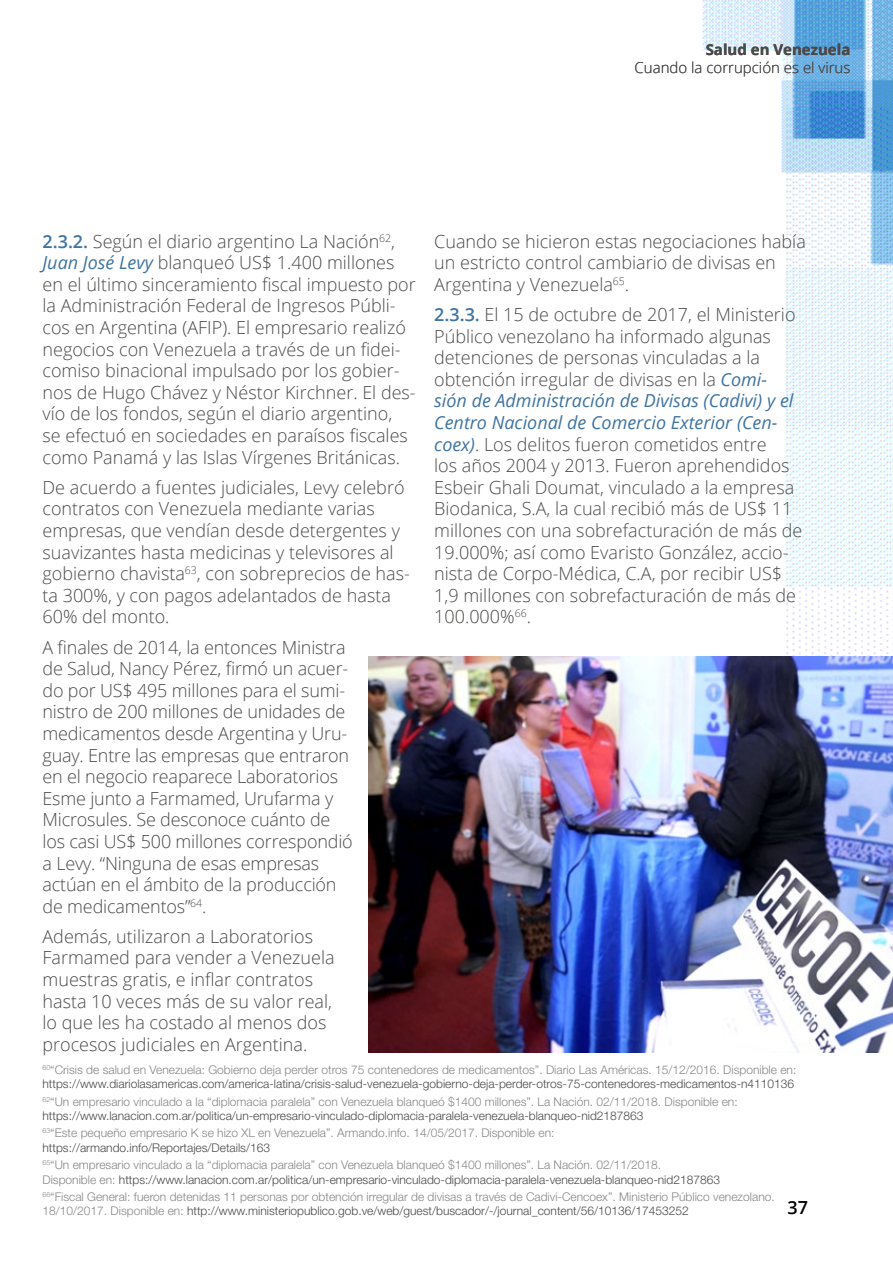
<style>
.page{position:relative;width:893px;height:1263px;background:#fff}
.page>*{position:absolute;margin:0;border:0;box-sizing:border-box;transform-origin:0 0}
.t1{font:300 18px/21.6px "Open Sans";color:#4a4a49}
.t2{font:600 18px "Open Sans";color:#000}
.t3{font:300 15px "Open Sans";color:#4a4a49}
.t4{font:700 15px "Open Sans";color:#4a4a49}
.t5{font:300 12px/14.4px "Helvetica Neue LT Std";color:#878787}
.t6{font:300 12px/14.4px "Helvetica Neue LT Std";color:#4a4a49}
.s1{font-weight:600;color:#3f73a1}
.s2{font-weight:400;font-style:italic;color:#3f73a1}
.s3{color:#878787}
.s4{color:#4a4a49}
</style>
<div class="page">
<img style="left:702px;top:0;width:191px;height:656px">
<img style="left:369px;top:656px;width:524px;height:396px">
<p class="t4" style="left:706px;top:39px;width:146px">Salud en Venezuela</p>
<p class="t3" style="left:635px;top:57px;width:217px">Cuando la corrupción es el virus</p>
<p class="t1" style="left:43px;top:230px;width:375px"><span class="s1">2.3.2.</span> Según el diario argentino La Nación<sup>62</sup>, <span class="s2">Juan José Levy</span> blanqueó US$ 1.400 millones en el último sinceramiento fiscal impuesto por la Administración Federal de Ingresos Públi&shy;cos en Argentina (AFIP). El empresario realizó negocios con Venezuela a través de un fidei&shy;comiso binacional impulsado por los gobier&shy;nos de Hugo Chávez y Néstor Kirchner. El des&shy;vío de los fondos, según el diario argentino,<br>se efectuó en sociedades en paraísos fiscales como Panamá y las Islas Vírgenes Británicas.</p>
<p class="t1" style="left:43px;top:476px;width:369px">De acuerdo a fuentes judiciales, Levy celebró contratos con Venezuela mediante varias empresas, que vendían desde detergentes y suavizantes hasta medicinas y televisores al gobierno chavista<sup>63</sup>, con sobreprecios de has&shy;ta 300%, y con pagos adelantados de hasta 60% del monto.</p>
<p class="t1" style="left:43px;top:636px;width:312px">A finales de 2014, la entonces Ministra de Salud, Nancy Pérez, firmó un acuer&shy;do por US$ 495 millones para el sumi&shy;nistro de 200 millones de unidades de medicamentos desde Argentina y Uru&shy;guay. Entre las empresas que entraron en el negocio reaparece Laboratorios Esme junto a Farmamed, Urufarma y Microsules. Se desconoce cuánto de los casi US$ 500 millones correspondió a Levy. “Ninguna de esas empresas actúan en el ámbito de la producción de medicamentos”<sup>64</sup>.</p>
<p class="t1" style="left:43px;top:925px;width:294px">Además, utilizaron a Laboratorios Farmamed para vender a Venezuela muestras gratis, e inflar contratos hasta 10 veces más de su valor real, lo que les ha costado al menos dos procesos judiciales en Argentina.</p>
<p class="t1" style="left:434px;top:230px;width:373px">Cuando se hicieron estas negociaciones había un estricto control cambiario de divisas en<br>Argentina y Venezuela<sup>65</sup>.</p>
<p class="t1" style="left:434px;top:303px;width:370px"><span class="s1">2.3.3.</span> El 15 de octubre de 2017, el Ministerio Público venezolano ha informado algunas detenciones de personas vinculadas a la obtención irregular de divisas en la <span class="s2">Comi&shy;sión de Administración de Divisas (Cadivi) y el Centro Nacional de Comercio Exterior (Cen&shy;coex)</span>. Los delitos fueron cometidos entre<br>los años 2004 y 2013. Fueron aprehendidos Esbeir Ghali Doumat, vinculado a la empresa Biodanica, S.A, la cual recibió más de US$ 11 millones con una sobrefacturación de más de 19.000%; así como Evaristo González, accio&shy;nista de Corpo-Médica, C.A, por recibir US$ 1,9 millones con sobrefacturación de más de 100.000%<sup>66</sup>.</p>
<p class="t6" style="left:43px;top:1062px;width:755px"><sup>60</sup><span class="s3">“Crisis de salud en Venezuela: Gobierno deja perder otros 75 contenedores de medicamentos”. Diario Las Américas. 15/12/2016. Disponible en: </span>https://www.diariolasamericas.com/america-latina/crisis-salud-venezuela-gobierno-deja-perder-otros-75-contenedores-medicamentos-n4110136</p>
<p class="t5" style="left:43px;top:1094px;width:697px"><sup>62</sup>“Un empresario vinculado a la “diplomacia paralela” con Venezuela blanqueó $1400 millones”. La Nación. 02/11/2018. Disponible en: <span class="s4">https://www.lanacion.com.ar/politica/un-empresario-vinculado-diplomacia-paralela-venezuela-blanqueo-nid2187863</span></p>
<p class="t5" style="left:43px;top:1126px;width:513px"><sup>63</sup>“Este pequeño empresario K se hizo XL en Venezuela”. Armando.info. 14/05/2017. Disponible en: <span class="s4">https://armando.info/Reportajes/Details/163</span></p>
<p class="t5" style="left:43px;top:1157px;width:679px"><sup>65</sup>“Un empresario vinculado a la “diplomacia paralela” con Venezuela blanqueó $1400 millones”. La Nación. 02/11/2018.<br>Disponible en: <span class="s4">https://www.lanacion.com.ar/politica/un-empresario-vinculado-diplomacia-paralela-venezuela-blanqueo-nid2187863</span></p>
<p class="t5" style="left:43px;top:1189px;width:734px"><sup>66</sup>“Fiscal General: fueron detenidas 11 personas por obtención irregular de divisas a través de Cadivi-Cencoex”. Ministerio Público venezolano.<br>18/10/2017. Disponible en: <span class="s4">http://www.ministeriopublico.gob.ve/web/guest/buscador/-/journal_content/56/10136/17453252</span></p>
<p class="t2" style="left:787px;top:1195px;width:22px">37</p>
</div>
